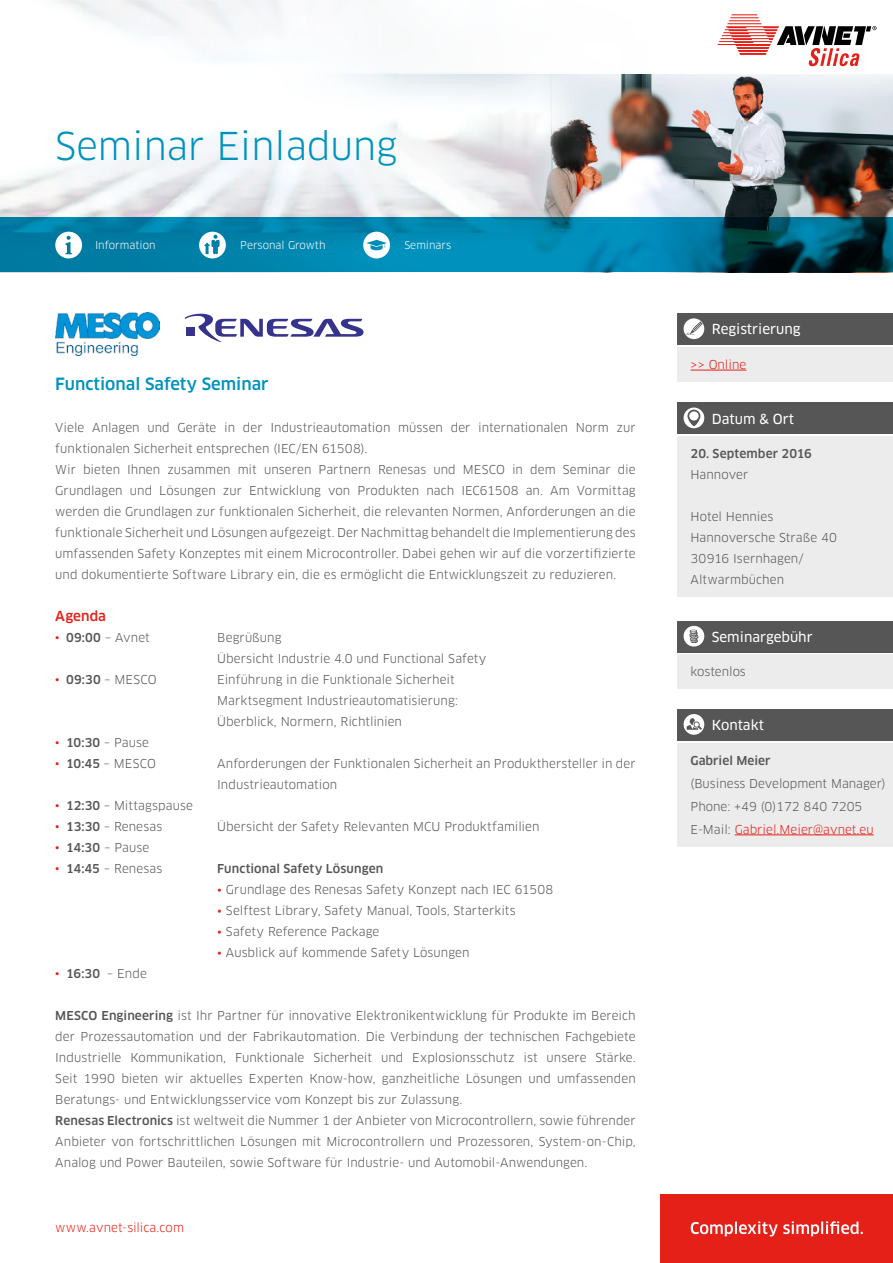
<style>
.page{position:relative;width:893px;height:1263px;background:#fff}
.page>*{position:absolute;margin:0;border:0;box-sizing:border-box;transform-origin:0 0}
.t1{font:37.5px "Clan OT";color:#0092bd}
.t2{font:500 16.5px "Clan OT";color:#0092bd}
.t3{font:13.5px "Clan OT News";color:#fff}
.t4{font:500 13.5px "Clan OT";letter-spacing:.005em;color:#e42018}
.t5{font:12px/21px "Clan OT";letter-spacing:.005em;color:#565656}
.t6{font:500 12px "Clan OT";letter-spacing:.005em;color:#565656}
.t7{font:12px "Clan OT";color:#e42018}
.t8{font:10.5px "Clan OT";color:#fff}
.s1{font-family:"Arial";color:#e42018}
.s2{font-weight:500}
.s3{color:#e42018}
.s4{font-family:"Arial";font-weight:400;color:#e42018}
.s5{font-weight:400}
</style>
<div class="page">
<img style="left:0;top:74px;width:893px;height:198px">
<svg style="left:717px;top:14px;width:160px;height:52px"></svg>
<svg style="left:0;top:217px;width:893px;height:54px;background:#007599"></svg>
<svg style="left:55px;top:232px;width:27px;height:26px"></svg>
<svg style="left:199px;top:232px;width:27px;height:26px"></svg>
<svg style="left:363px;top:232px;width:27px;height:26px"></svg>
<div style="left:660px;top:1195px;width:233px;height:68px;background:#e42018"></div>
<svg style="left:691px;top:1221px;width:172px;height:15px"></svg>
<div style="left:678px;top:403px;width:215px;height:31px;background:#565656"></div>
<svg style="left:684px;top:408px;width:20px;height:20px"></svg>
<div style="left:678px;top:436px;width:215px;height:161px;background:#ececed"></div>
<div style="left:678px;top:347px;width:215px;height:35px;background:#ececed"></div>
<hr style="left:691px;top:370px;width:55px;height:1px;background:#e42018">
<div style="left:678px;top:314px;width:215px;height:31px;background:#565656"></div>
<svg style="left:684px;top:318px;width:20px;height:21px"></svg>
<div style="left:678px;top:654px;width:215px;height:35px;background:#ececed"></div>
<div style="left:678px;top:621px;width:215px;height:31px;background:#565656"></div>
<svg style="left:684px;top:626px;width:20px;height:20px"></svg>
<div style="left:678px;top:709px;width:215px;height:31px;background:#565656"></div>
<svg style="left:684px;top:714px;width:20px;height:21px"></svg>
<div style="left:678px;top:743px;width:215px;height:103px;background:#ececed"></div>
<hr style="left:735px;top:834px;width:139px;height:1px;background:#e42018">
<img style="left:55px;top:313px;width:104px;height:43px">
<svg style="left:185px;top:314px;width:179px;height:28px"></svg>
<h1 class="t1" style="left:55px;top:123px;width:344px">Seminar Einladung</h1>
<p class="t8" style="left:95px;top:239px;width:62px">Information</p>
<p class="t8" style="left:240px;top:239px;width:87px">Personal Growth</p>
<p class="t8" style="left:404px;top:239px;width:48px">Seminars</p>
<h2 class="t2" style="left:55px;top:374px;width:215px">Functional Safety Seminar</h2>
<p class="t5" style="left:55px;top:417px;width:582px">Viele Anlagen und Geräte in der Industrieautomation müssen der internationalen Norm zur funktionalen Sicherheit entsprechen (IEC/EN 61508).<br>Wir bieten Ihnen zusammen mit unseren Partnern Renesas und MESCO in dem Seminar die Grundlagen und Lösungen zur Entwicklung von Produkten nach IEC61508 an. Am Vormittag werden die Grundlagen zur funktionalen Sicherheit, die relevanten Normen, Anforderungen an die funktionale Sicherheit und Lösungen aufgezeigt. Der Nachmittag behandelt die Implementierung des umfassenden Safety Konzeptes mit einem Microcontroller. Dabei gehen wir auf die vorzertifizierte und dokumentierte Software Library ein, die es ermöglicht die Entwicklungszeit zu reduzieren.</p>
<p class="t4" style="left:55px;top:608px;width:52px">Agenda</p>
<p class="t5" style="left:55px;top:627px;width:96px"><span class="s1">•</span> <span class="s2">09:00</span> – Avnet</p>
<p class="t5" style="left:217px;top:627px;width:271px">Begrüßung<br>Übersicht Industrie 4.0 und Functional Safety</p>
<p class="t5" style="left:55px;top:669px;width:103px"><span class="s1">•</span> <span class="s2">09:30</span> – MESCO</p>
<p class="t5" style="left:217px;top:669px;width:242px">Einführung in die Funktionale Sicherheit<br>Marktsegment Industrieautomatisierung:<br>Überblick, Normern, Richtlinien</p>
<p class="t5" style="left:55px;top:732px;width:95px"><span class="s1">•</span> <span class="s2">10:30</span> – Pause</p>
<p class="t5" style="left:55px;top:753px;width:102px"><span class="s1">•</span> <span class="s2">10:45</span> – MESCO</p>
<p class="t5" style="left:217px;top:753px;width:420px">Anforderungen der Funktionalen Sicherheit an Produkthersteller in der<br>Industrieautomation</p>
<p class="t5" style="left:55px;top:795px;width:139px"><span class="s1">•</span> <span class="s2">12:30</span> – Mittagspause</p>
<p class="t5" style="left:55px;top:816px;width:108px"><span class="s1">•</span> <span class="s2">13:30</span> – Renesas</p>
<p class="t5" style="left:217px;top:816px;width:324px">Übersicht der Safety Relevanten MCU Produktfamilien</p>
<p class="t5" style="left:55px;top:837px;width:96px"><span class="s1">•</span> <span class="s2">14:30</span> – Pause</p>
<p class="t5" style="left:55px;top:858px;width:109px"><span class="s1">•</span> <span class="s2">14:45</span> – Renesas</p>
<p class="t6" style="left:217px;top:862px;width:168px">Functional Safety Lösungen</p>
<p class="t5" style="left:217px;top:879px;width:338px"><span class="s3">•</span> Grundlage des Renesas Safety Konzept nach IEC 61508</p>
<p class="t5" style="left:217px;top:900px;width:300px"><span class="s3">•</span> Selftest Library, Safety Manual, Tools, Starterkits</p>
<p class="t5" style="left:217px;top:921px;width:164px"><span class="s3">•</span> Safety Reference Package</p>
<p class="t5" style="left:217px;top:942px;width:254px"><span class="s3">•</span> Ausblick auf kommende Safety Lösungen</p>
<p class="t6" style="left:55px;top:967px;width:93px"><span class="s4">•</span> 16:30 <span class="s5">– Ende</span></p>
<p class="t5" style="left:55px;top:1005px;width:582px"><span class="s2">MESCO Engineering</span> ist Ihr Partner für innovative Elektronikentwicklung für Produkte im Bereich der Prozessautomation und der Fabrikautomation. Die Verbindung der technischen Fachgebiete Industrielle Kommunikation, Funktionale Sicherheit und Explosionsschutz ist unsere Stärke.<br>Seit 1990 bieten wir aktuelles Experten Know-how, ganzheitliche Lösungen und umfassenden Beratungs- und Entwicklungsservice vom Konzept bis zur Zulassung.<br><span class="s2">Renesas Electronics</span> ist weltweit die Nummer 1 der Anbieter von Microcontrollern, sowie führender Anbieter von fortschrittlichen Lösungen mit Microcontrollern und Prozessoren, System-on-Chip, Analog und Power Bauteilen, sowie Software für Industrie- und Automobil-Anwendungen.</p>
<p class="t7" style="left:55px;top:1220px;width:130px">www.avnet-silica.com</p>
<p class="t3" style="left:712px;top:321px;width:90px">Registrierung</p>
<p class="t7" style="left:691px;top:357px;width:57px">&gt;&gt; Online</p>
<p class="t3" style="left:712px;top:411px;width:84px">Datum &amp; Ort</p>
<p class="t6" style="left:691px;top:447px;width:123px">20. September 2016</p>
<p class="t5" style="left:691px;top:464px;width:59px">Hannover</p>
<p class="t5" style="left:691px;top:506px;width:148px">Hotel Hennies<br>Hannoversche Straße 40<br>30916 Isernhagen/<br>Altwarmbüchen</p>
<p class="t3" style="left:712px;top:629px;width:102px">Seminargebühr</p>
<p class="t5" style="left:691px;top:661px;width:57px">kostenlos</p>
<p class="t3" style="left:712px;top:717px;width:54px">Kontakt</p>
<p class="t6" style="left:691px;top:753px;width:82px">Gabriel Meier</p>
<p class="t5" style="left:691px;top:772px;width:197px;line-height:23px">(Business Development Manager)<br>Phone: +49 (0)172 840 7205<br>E-Mail: <span class="s3">Gabriel.Meier@avnet.eu</span></p>
</div>
